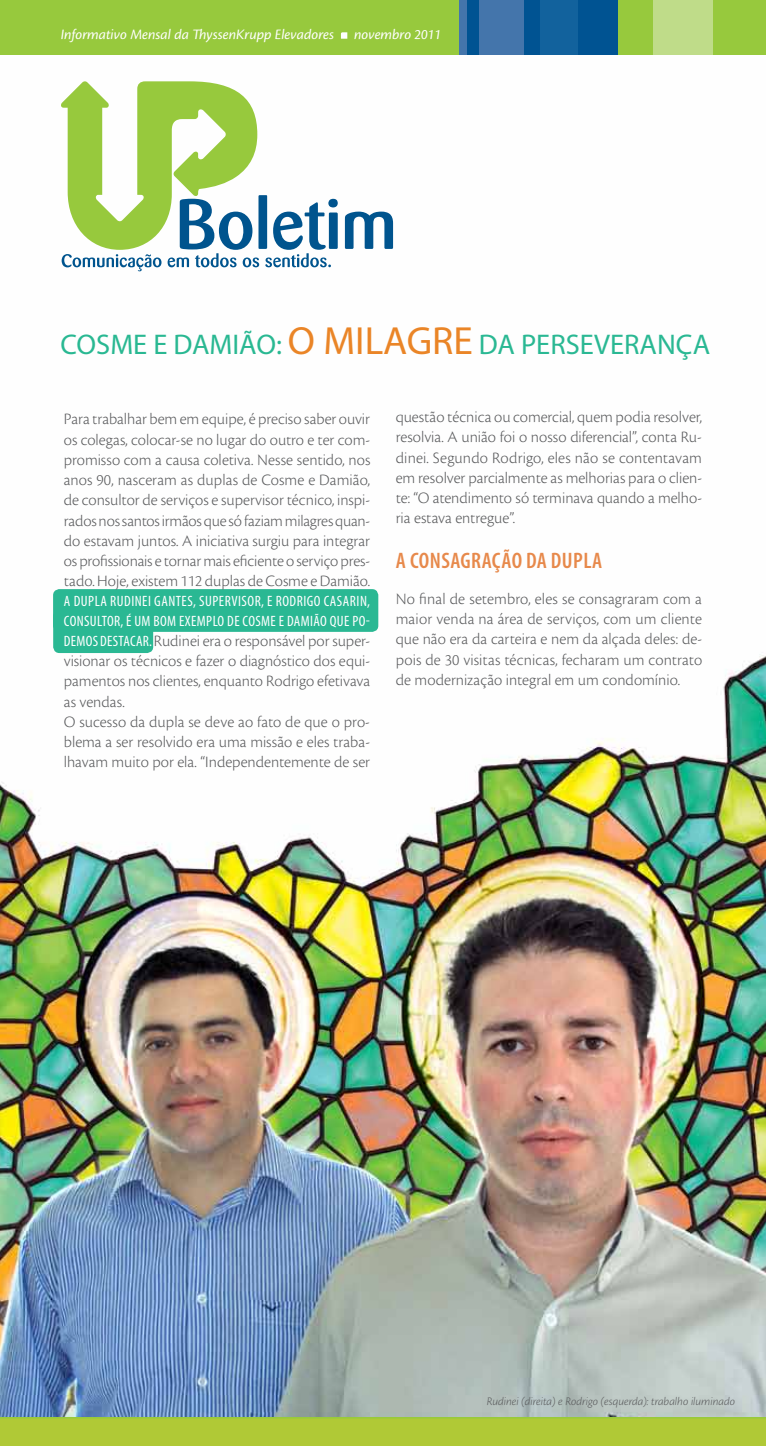
<style>
.page{position:relative;width:766px;height:1446px;background:#fff}
.page>*{position:absolute;margin:0;border:0;box-sizing:border-box;transform-origin:0 0}
.t1{font:28.5px "Myriad Pro";color:#2ab893}
.t2{font:600 condensed 22.5px "Myriad Pro";letter-spacing:.02em;color:#e7894b}
.t3{font:300 16.5px/20.2px "Cronos Pro";color:#58595b;text-align:justify}
.t4{font:condensed 15px/19.8px "Myriad Pro";letter-spacing:.025em;color:#fff;text-align:justify}
.t5{font:italic 15px "Cronos Pro";color:#fff}
.t6{font:italic 300 12px "Cronos Pro";letter-spacing:-.005em;color:#58595b}
.s1{color:#29b892}
.s2{color:#2bb892}
.s3{font-size:39.45px;color:#ea8527}
.s4{font-family:"Myriad Pro";font-weight:400;font-stretch:condensed;font-size:15px;color:#fff}
</style>
<div class="page">
<img style="left:0;top:54px;width:765px;height:1363px">
<div style="left:53px;top:589px;width:325px;height:43px;background:#2ab893;border-radius:6px"></div>
<div style="left:53px;top:610px;width:100px;height:43px;background:#2ab893;border-radius:6px"></div>
<div style="left:0;top:1417px;width:765px;height:29px;background:#b0c936"></div>
<div style="left:0;top:0;width:765px;height:54px;background:#97c93d"></div>
<div style="left:502px;top:0;width:115px;height:54px;background:#005392"></div>
<div style="left:459px;top:0;width:65px;height:54px;background:#4475ab"></div>
<div style="left:653px;top:0;width:59px;height:54px;background:#bfdc89"></div>
<div style="left:540px;top:0;width:38px;height:54px;background:#12629d"></div>
<div style="left:467px;top:0;width:11px;height:54px;background:#005392"></div>
<svg style="left:341px;top:32px;width:6px;height:7px"></svg>
<svg style="left:345px;top:212px;width:48px;height:37px"></svg>
<svg style="left:61px;top:81px;width:277px;height:190px"></svg>
<p class="t5" style="left:61px;top:26px;width:275px">Informativo Mensal da ThyssenKrupp Elevadores</p>
<p class="t5" style="left:354px;top:26px;width:89px">novembro 2011</p>
<h1 class="t1" style="left:61px;top:328px;width:651px"><span class="s1">COSME E D</span><span class="s2">A</span><span class="s1">MIÃO:</span> <span class="s3">O MILAGRE</span> DA PERSEVERANÇA</h1>
<p class="t3" style="left:64px;top:409px;width:308px">Para trabalhar bem em equipe, é preciso saber ouvir os colegas, colocar-se no lugar do outro e ter com&shy;promisso com a causa coletiva. Nesse sentido, nos anos 90, nasceram as duplas de Cosme e Damião, de consultor de serviços e supervisor técnico, inspi&shy;rados nos santos irmãos que só faziam milagres quan&shy;do estavam juntos. A iniciativa surgiu para integrar os profissionais e tornar mais eficiente o serviço pres&shy;tado. Hoje, existem 112 duplas de Cosme e Damião.</p>
<p class="t4" style="left:64px;top:591px;width:307px">A DUPLA RUDINEI GANTES, SUPERVISOR, E RODRIGO CASARIN, CONSULTOR, É UM BOM EXEMPLO DE COSME E DAMIÃO QUE PO-DEMOS DESTACAR</p>
<p class="t3" style="left:64px;top:630px;width:308px;text-align:left;text-indent:85px"><span class="s4">.</span> Rudinei era o responsável por super&shy;visionar os técnicos e fazer o diagnóstico dos equi&shy;pamentos nos clientes, enquanto Rodrigo efetivava as vendas.<br>O sucesso da dupla se deve ao fato de que o pro&shy;blema a ser resolvido era uma missão e eles traba&shy;lhavam muito por ela. “Independentemente de ser</p>
<p class="t3" style="left:395px;top:407px;width:308px">questão técnica ou comercial, quem podia resolver, resolvia. A união foi o nosso diferencial”, conta Ru&shy;dinei. Segundo Rodrigo, eles não se contentavam em resolver parcialmente as melhorias para o clien&shy;te: “O atendimento só terminava quando a melho&shy;ria estava entregue”.</p>
<h2 class="t2" style="left:396px;top:547px;width:208px">A CONSAGRAÇÃO DA DUPLA</h2>
<p class="t3" style="left:395px;top:588px;width:308px">No final de setembro, eles se consagraram com a maior venda na área de serviços, com um cliente que não era da carteira e nem da alçada deles: de&shy;pois de 30 visitas técnicas, fecharam um contrato de modernização integral em um condomínio.</p>
<p class="t6" style="left:486px;top:1394px;width:250px">Rudinei (direita) e Rodrigo (esquerda): trabalho iluminado</p>
</div>
